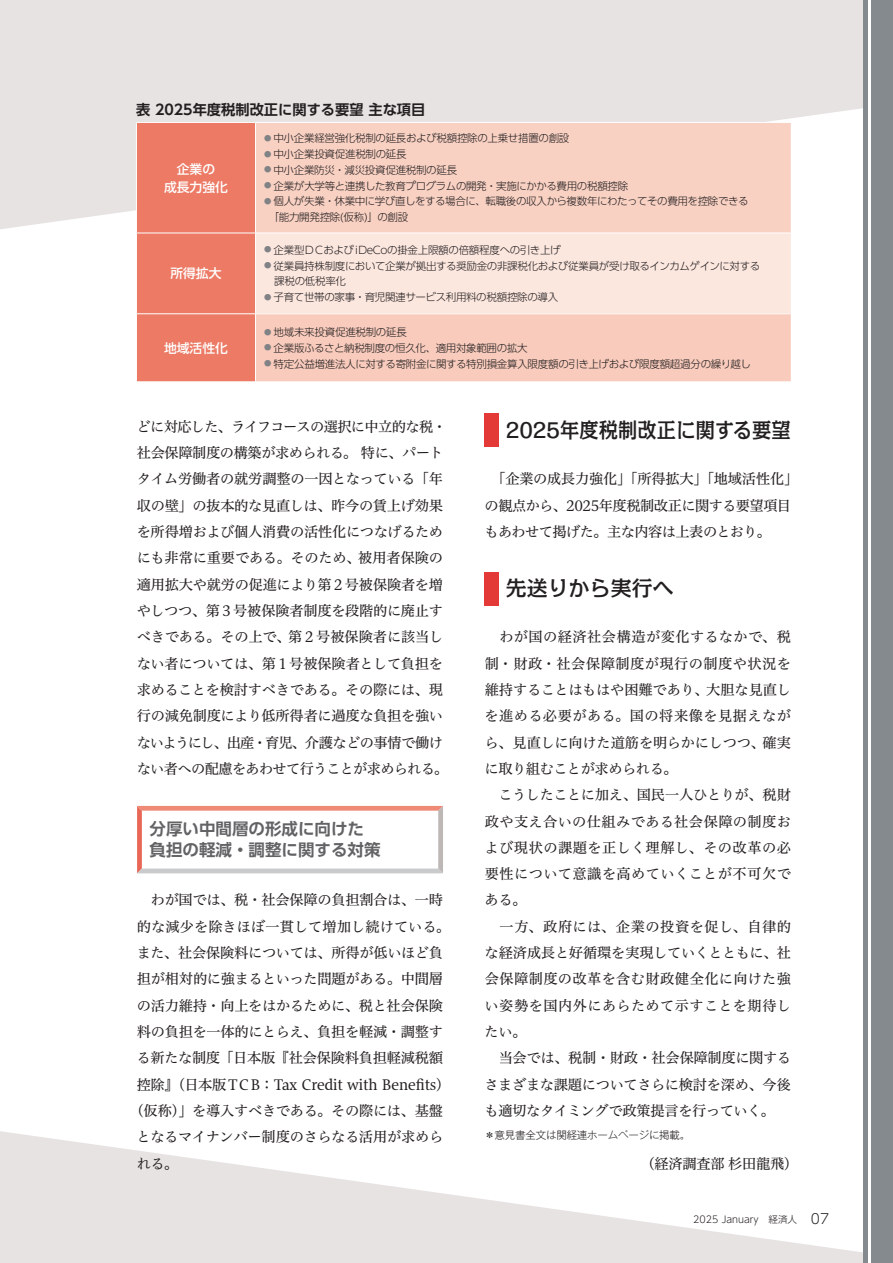
<style>
.page{position:relative;width:893px;height:1263px;background:#fff}
.page>*{position:absolute;margin:0;border:0;box-sizing:border-box;transform-origin:0 0}
.t1{font:500 21px "Kakumin Pro";color:#231f20;scale:.92 1}
.t2{font:500 21px "Kakumin Pro";color:#231f20}
.t3{font:700 16.5px/21px "UD Shin Go Pro De";color:#636366}
.t4{font:14.25px/26.2px "Hiragino UD Serif Std W4";letter-spacing:-.02em;color:#231f20}
.t5{font:14.25px/26.2px "Hiragino UD Serif Std W4";letter-spacing:.015em;color:#231f20}
.t6{font:14.25px "Hiragino UD Serif Std W4";color:#231f20}
.t7{font:700 14.25px "UD Shin Go Pro De";color:#231f20}
.t8{font:500 12.75px/18px "UD Shin Go Pro";color:#fff;text-align:center}
.t9{font:300 10.5px/15.8px "UD Shin Go Pro";letter-spacing:-.03em;color:#231f20}
.t10{font:300 10.5px "Gothic MB101 Pro";letter-spacing:-.02em;color:#231f20}
.t11{font:300 9.6px "UD Shin Go Pro";color:#231f20}
.s1{font-size:7.35px;color:#808285}
.s2{font-size:13.8px}
</style>
<div class="page">
<svg style="left:0;top:0;width:863px;height:229px;background:#e7e5e4"></svg>
<svg style="left:0;top:1131px;width:863px;height:132px;fill:#e6e3e2"></svg>
<hr style="left:863px;top:0;width:4px;height:1263px;background:#858a8e">
<div style="left:872px;top:0;width:21px;height:1263px;background:#858a8e"></div>
<div style="left:485px;top:572px;width:14px;height:33px;background:#e33a38"></div>
<div style="left:485px;top:413px;width:14px;height:33px;background:#e33a38"></div>
<svg style="left:137px;top:806px;width:306px;height:67px"></svg>
<div style="left:137px;top:123px;width:118px;height:258px;background:#ec7a65"></div>
<div style="left:255px;top:122px;width:536px;height:111px;background:#f9d1c3"></div>
<div style="left:255px;top:233px;width:536px;height:81px;background:#fce7df"></div>
<div style="left:255px;top:314px;width:536px;height:68px;background:#f8cbbc"></div>
<hr style="left:136px;top:122px;width:119px;height:1px;background:#fff">
<hr style="left:136px;top:123px;width:1px;height:110px;background:#fff">
<hr style="left:255px;top:122px;width:537px;height:1px;background:#fff">
<hr style="left:255px;top:123px;width:1px;height:110px;background:#fff">
<hr style="left:791px;top:123px;width:1px;height:110px;background:#fff">
<hr style="left:136px;top:233px;width:119px;height:1px;background:#fff">
<hr style="left:255px;top:233px;width:537px;height:1px;background:#fff">
<hr style="left:255px;top:233px;width:1px;height:80px;background:#fff">
<hr style="left:136px;top:313px;width:119px;height:1px;background:#fff">
<hr style="left:255px;top:313px;width:537px;height:1px;background:#fff">
<hr style="left:255px;top:314px;width:1px;height:67px;background:#fff">
<hr style="left:255px;top:381px;width:537px;height:1px;background:#fff">
<p class="t7" style="left:136px;top:98px;width:291px">表 2025年度税制改正に関する要望 主な項目</p>
<p class="t8" style="left:164px;top:159px;width:65px">企業の<br>成長力強化</p>
<p class="t8" style="left:170px;top:264px;width:53px">所得拡大</p>
<p class="t8" style="left:164px;top:338px;width:65px">地域活性化</p>
<p class="t9" style="left:264px;top:130px;width:307px"><span class="s1">●</span> 中小企業経営強化税制の延長および税額控除の上乗せ措置の創設</p>
<p class="t9" style="left:264px;top:146px;width:144px"><span class="s1">●</span> 中小企業投資促進税制の延長</p>
<p class="t9" style="left:264px;top:162px;width:195px"><span class="s1">●</span> 中小企業防災・減災投資促進税制の延長</p>
<p class="t9" style="left:264px;top:177px;width:366px"><span class="s1">●</span> 企業が大学等と連携した教育プログラムの開発・実施にかかる費用の税額控除</p>
<p class="t9" style="left:264px;top:193px;width:486px"><span class="s1">●</span> 個人が失業・休業中に学び直しをする場合に、転職後の収入から複数年にわたってその費用を控除できる　「能力開発控除(仮称)」の創設</p>
<p class="t9" style="left:264px;top:241px;width:298px"><span class="s1">●</span> 企業型ＤＣおよびiDeCoの掛金上限額の倍額程度への引き上げ</p>
<p class="t9" style="left:264px;top:257px;width:498px"><span class="s1">●</span> 従業員持株制度において企業が拠出する奨励金の非課税化および従業員が受け取るインカムゲインに対する　課税の低税率化</p>
<p class="t9" style="left:264px;top:289px;width:296px"><span class="s1">●</span> 子育て世帯の家事・育児関連サービス利用料の税額控除の導入</p>
<p class="t9" style="left:264px;top:324px;width:144px"><span class="s1">●</span> 地域未来投資促進税制の延長</p>
<p class="t9" style="left:264px;top:340px;width:265px"><span class="s1">●</span> 企業版ふるさと納税制度の恒久化、適用対象範囲の拡大</p>
<p class="t9" style="left:264px;top:355px;width:488px"><span class="s1">●</span> 特定公益増進法人に対する寄附金に関する特別損金算入限度額の引き上げおよび限度額超過分の繰り越し</p>
<p class="t4" style="left:137px;top:413px;width:313px">どに対応した、ライフコースの選択に中立的な税・社会保障制度の構築が求められる。 特に、パートタイム労働者の就労調整の一因となっている「年収の壁」の抜本的な見直しは、昨今の賃上げ効果を所得増および個人消費の活性化につなげるためにも非常に重要である。そのため、被用者保険の適用拡大や就労の促進により第２号被保険者を増やしつつ、第３号被保険者制度を段階的に廃止すべきである。その上で、第２号被保険者に該当しない者については、第１号被保険者として負担を求めることを検討すべきである。その際には、現行の減免制度により低所得者に過度な負担を強いないようにし、出産・育児、介護などの事情で働けない者への配慮をあわせて行うことが求められる。</p>
<p class="t3" style="left:150px;top:818px;width:232px">分厚い中間層の形成に向けた負担の軽減・調整に関する対策</p>
<p class="t4" style="left:137px;top:886px;width:308px">　わが国では、税・社会保障の負担割合は、一時</p>
<p class="t6" style="left:137px;top:915px;width:315px">的な減少を除きほぼ一貫して増加し続けている。</p>
<p class="t4" style="left:137px;top:939px;width:308px">また、社会保険料については、所得が低いほど負</p>
<p class="t4" style="left:137px;top:965px;width:308px">担が相対的に強まるといった問題がある。中間層</p>
<p class="t4" style="left:137px;top:991px;width:308px">の活力維持・向上をはかるために、税と社会保険</p>
<p class="t4" style="left:137px;top:1018px;width:308px">料の負担を一体的にとらえ、負担を軽減・調整す</p>
<p class="t4" style="left:137px;top:1044px;width:308px">る新たな制度「日本版『社会保険料負担軽減税額</p>
<p class="t4" style="left:137px;top:1070px;width:315px">控除』（日本版ＴＣＢ：Tax Credit with Benefits）</p>
<p class="t4" style="left:129px;top:1096px;width:315px">（仮称）」を導入すべきである。その際には、基盤</p>
<p class="t4" style="left:137px;top:1123px;width:308px">となるマイナンバー制度のさらなる活用が求めら</p>
<p class="t4" style="left:137px;top:1149px;width:43px">れる。</p>
<h1 class="t1" style="left:506px;top:413px;width:311px">2025年度税制改正に関する要望</h1>
<p class="t4" style="left:484px;top:465px;width:308px;text-align:justify">　｢企業の成長力強化｣｢所得拡大｣｢地域活性化｣の観点から、2025年度税制改正に関する要望項目もあわせて掲げた。主な内容は上表のとおり。</p>
<h1 class="t2" style="left:485px;top:571px;width:190px">　先送りから実行へ</h1>
<p class="t5" style="left:484px;top:623px;width:308px">　わが国の経済社会構造が変化するなかで、税制・財政・社会保障制度が現行の制度や状況を維持することはもはや困難であり、大胆な見直しを進める必要がある。国の将来像を見据えながら、見直しに向けた道筋を明らかにしつつ、確実に取り組むことが求められる。<br>　こうしたことに加え、国民一人ひとりが、税財政や支え合いの仕組みである社会保障の制度および現状の課題を正しく理解し、その改革の必要性について意識を高めていくことが不可欠である。<br>　一方、政府には、企業の投資を促し、自律的な経済成長と好循環を実現していくとともに、社会保障制度の改革を含む財政健全化に向けた強い姿勢を国内外にあらためて示すことを期待したい。<br>　当会では、税制・財政・社会保障制度に関するさまざまな課題についてさらに検討を深め、今後も適切なタイミングで政策提言を行っていく。</p>
<p class="t4" style="left:641px;top:1149px;width:159px">（経済調査部 杉田龍飛）</p>
<p class="t10" style="left:484px;top:1126px;width:208px">＊意見書全文は関経連ホームページに掲載。</p>
<p class="t11" style="left:693px;top:1211px;width:137px">2025 January　経済人<span class="s2">　07</span></p>
</div>
